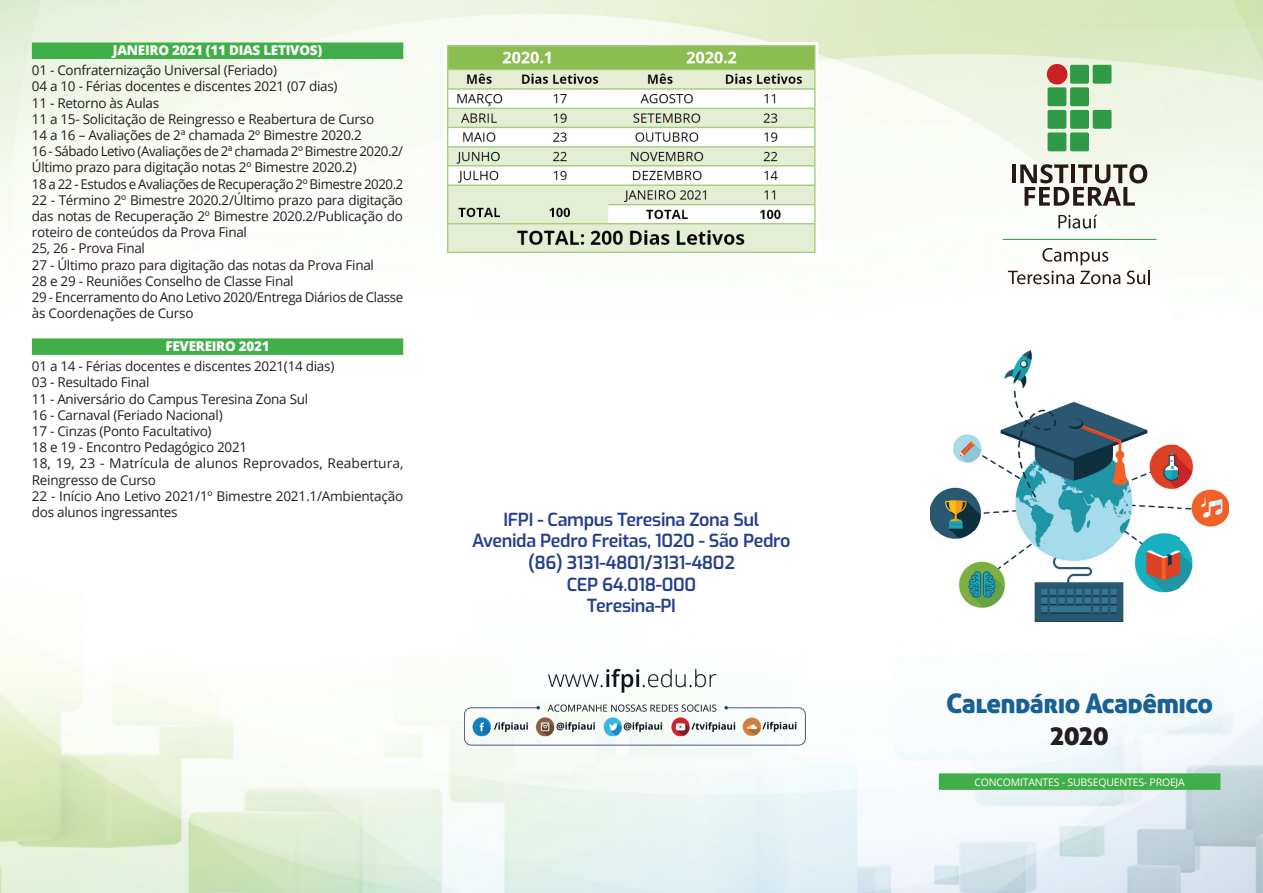
<style>
.page{position:relative;width:1263px;height:893px;background:#fff}
.page>*{position:absolute;margin:0;border:0;box-sizing:border-box;transform-origin:0 0}
.t1{font:27px "Aller Display";letter-spacing:-.02em;color:#196093}
.t2{font:27px "Aller Display";color:#231f20}
.t3{font:600 18px/21.6px "Exo";letter-spacing:-.02em;color:#253f8e;text-align:center}
.t4{font:13.5px/16.2px "Open Sans";letter-spacing:-.02em;color:#231f20}
.t5{font:800 13.5px "Open Sans";letter-spacing:-.02em;color:#fff}
.t6{font:10.5px "Open Sans";letter-spacing:-.02em;color:#fff}
</style>
<div class="page">
<img style="left:790px;top:0;width:473px;height:351px">
<img style="left:0;top:80px;width:473px;height:813px">
<img style="left:1212px;top:680px;width:51px;height:213px">
<img style="left:790px;top:745px;width:156px;height:148px">
<img style="left:946px;top:684px;width:266px;height:209px">
<div style="left:32px;top:43px;width:371px;height:16px;background:#40ae49"></div>
<div style="left:32px;top:338px;width:371px;height:17px;background:#40ae49"></div>
<div style="left:939px;top:773px;width:281px;height:17px;background:#40ae49"></div>
<img style="left:930px;top:351px;width:299px;height:271px">
<img style="left:455px;top:637px;width:351px;height:126px">
<img style="left:444px;top:43px;width:374px;height:212px">
<svg style="left:1042px;top:248px;width:66px;height:17px"></svg>
<svg style="left:1008px;top:271px;width:66px;height:13px"></svg>
<svg style="left:1080px;top:271px;width:40px;height:13px"></svg>
<svg style="left:1127px;top:270px;width:23px;height:14px"></svg>
<hr style="left:1002px;top:239px;width:155px;height:1px;background:#319a46">
<svg style="left:1058px;top:215px;width:39px;height:14px"></svg>
<div style="left:1070px;top:65px;width:19px;height:19px;background:#319a46;border-radius:2px"></div>
<div style="left:1093px;top:65px;width:18px;height:19px;background:#319a46;border-radius:2px"></div>
<div style="left:1093px;top:110px;width:18px;height:19px;background:#319a46;border-radius:2px"></div>
<div style="left:1047px;top:87px;width:19px;height:19px;background:#319a46;border-radius:2px"></div>
<div style="left:1070px;top:87px;width:19px;height:19px;background:#319a46;border-radius:2px"></div>
<div style="left:1047px;top:110px;width:19px;height:19px;background:#319a46;border-radius:2px"></div>
<div style="left:1070px;top:110px;width:19px;height:19px;background:#319a46;border-radius:2px"></div>
<div style="left:1047px;top:132px;width:19px;height:19px;background:#319a46;border-radius:2px"></div>
<div style="left:1070px;top:132px;width:19px;height:19px;background:#319a46;border-radius:2px"></div>
<div style="left:1047px;top:64px;width:20px;height:20px;background:#ca2026;border-radius:50%"></div>
<svg style="left:1011px;top:164px;width:4px;height:19px"></svg>
<svg style="left:1020px;top:164px;width:127px;height:42px"></svg>
<p class="t5" style="left:113px;top:40px;width:211px">JANEIRO 2021 (11 DIAS LETIVOS)</p>
<p class="t4" style="left:32px;top:62px;width:373px">01 - Confraternização Universal (Feriado)<br>04 a 10 - Férias docentes e discentes 2021 (07 dias)<br>11 - Retorno às Aulas<br>11 a 15- Solicitação de Reingresso e Reabertura de Curso<br>14 a 16 – Avaliações de 2ª chamada 2º Bimestre 2020.2<br>16 - Sábado Letivo (Avaliações de 2ª chamada 2º Bimestre 2020.2/ Último prazo para digitação notas 2º Bimestre 2020.2)<br>18 a 22 - Estudos e Avaliações de Recuperação 2º Bimestre 2020.2<br>22 - Término 2º Bimestre 2020.2/Último prazo para digitação das notas de Recuperação 2º Bimestre 2020.2/Publicação do roteiro de conteúdos da Prova Final<br>25, 26 - Prova Final<br>27 - Último prazo para digitação das notas da Prova Final<br>28 e 29 - Reuniões Conselho de Classe Final<br>29 - Encerramento do Ano Letivo 2020/Entrega Diários de Classe às Coordenações de Curso</p>
<p class="t5" style="left:165px;top:335px;width:106px">FEVEREIRO 2021</p>
<p class="t4" style="left:32px;top:358px;width:373px">01 a 14 - Férias docentes e discentes 2021(14 dias)<br>03 - Resultado Final<br>11 - Aniversário do Campus Teresina Zona Sul<br>16 - Carnaval (Feriado Nacional)<br>17 - Cinzas (Ponto Facultativo)<br>18 e 19 - Encontro Pedagógico 2021<br>18, 19, 23 - Matrícula de alunos Reprovados, Reabertura, Reingresso de Curso<br>22 - Início Ano Letivo 2021/1º Bimestre 2021.1/Ambientação dos alunos ingressantes</p>
<h2 class="t3" style="left:472px;top:507px;width:320px">IFPI - Campus Teresina Zona Sul<br>Avenida Pedro Freitas, 1020 - São Pedro (86) 3131-4801/3131-4802<br>CEP 64.018-000<br>Teresina-PI</h2>
<h1 class="t1" style="left:946px;top:686px;width:268px">Calendário Acadêmico</h1>
<h1 class="t2" style="left:1050px;top:719px;width:60px">2020</h1>
<p class="t6" style="left:974px;top:775px;width:212px">CONCOMITANTES - SUBSEQUENTES- PROEJA</p>
</div>
